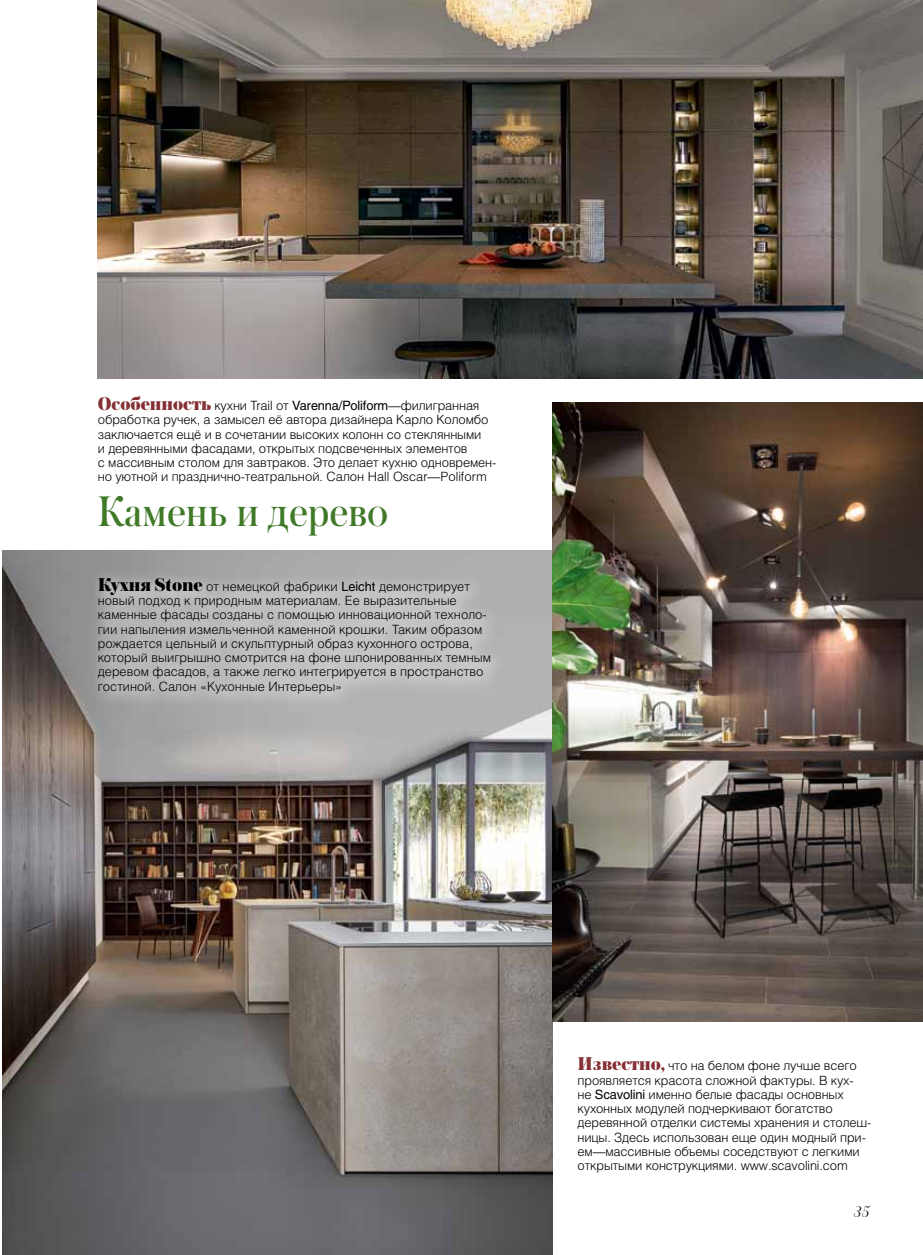
<style>
.page{position:relative;width:923px;height:1255px;background:#fff}
.page>*{position:absolute;margin:0;border:0;box-sizing:border-box;transform-origin:0 0}
.t1{font:45px "Austin Cyr";letter-spacing:.01em;color:#407928}
.t2{font:300 12.75px/14.2px "Helios";letter-spacing:-.01em;color:#000}
.t3{font:12.75px "Salon Script";color:#000}
.s1{font-family:"Austin Cyr";font-weight:900;font-size:19.5px;color:#853035}
.s2{font-weight:400}
.s3{font-family:"Austin Cyr";font-weight:900;font-size:19.5px}
</style>
<div class="page">
<img style="left:98px;top:0;width:825px;height:378px">
<img style="left:3px;top:550px;width:549px;height:704px">
<img style="left:552px;top:402px;width:371px;height:619px">
<div style="left:89px;top:568px;width:419px;height:142px;background:#fff;opacity:.75"></div>
<p class="t2" style="left:98px;top:398px;width:400px"><span class="s1">Особенность</span> кухни Trail от <span class="s2">Varenna/Poliform</span>—филигранная обработка ручек, а замысел её автора дизайнера Карло Коломбо заключается ещё и в сочетании высоких колонн со стеклянными<br>и деревянными фасадами, открытых подсвеченных элементов<br>с массивным столом для завтраков. Это делает кухню одновремен&shy;но уютной и празднично-театральной. Салон Hall Oscar—Poliform</p>
<h1 class="t1" style="left:98px;top:481px;width:292px">Камень и дерево</h1>
<p class="t2" style="left:98px;top:579px;width:394px"><span class="s3">Кухня Stone</span> от немецкой фабрики <span class="s2">Leicht</span> демонстрирует новый подход к природным материалам. Ее выразительные каменные фасады созданы с помощью инновационной техноло&shy;гии напыления измельченной каменной крошки. Таким образом рождается цельный и скульптурный образ кухонного острова, который выигрышно смотрится на фоне шпонированных темным деревом фасадов, а также легко интегрируется в пространство гостиной. Салон «Кухонные Интерьеры»</p>
<p class="t2" style="left:577px;top:1058px;width:295px"><span class="s1">Известно,</span> что на белом фоне лучше всего проявляется красота сложной фактуры. В кух-<br>не <span class="s2">Scavolini</span> именно белые фасады основных кухонных модулей подчеркивают богатство деревянной отделки системы хранения и столеш&shy;ницы. Здесь использован еще один модный при&shy;ем—массивные объемы соседствуют с легкими открытыми конструкциями. www.scavolini.com</p>
<p class="t3" style="left:853px;top:1205px;width:19px">35</p>
</div>
